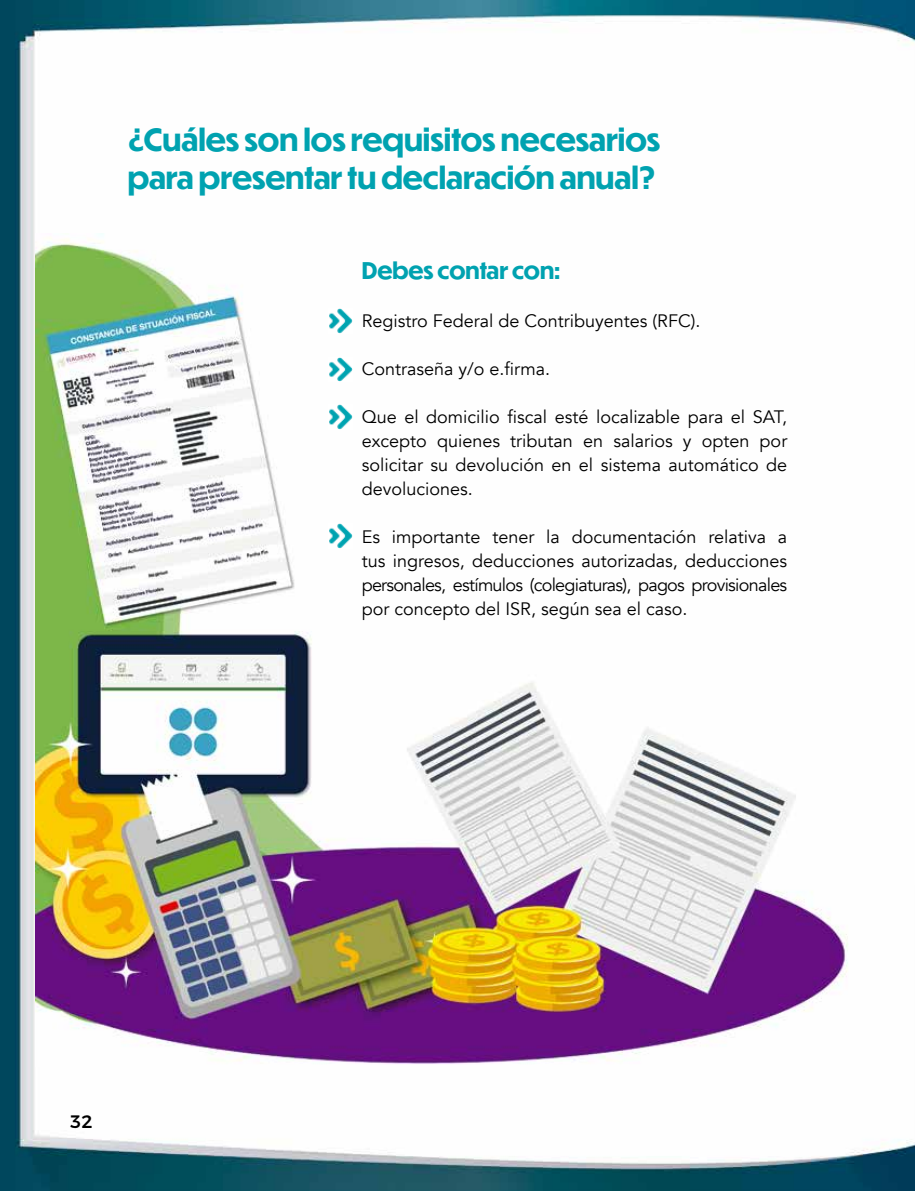
<style>
.page{position:relative;width:915px;height:1191px;background:#fff}
.page>*{position:absolute;margin:0;border:0;box-sizing:border-box;transform-origin:0 0}
.t1{font:700 30px/37.5px "Dunbar Tall";color:#00a2b0}
.t2{font:700 22.5px "Dunbar Tall";color:#00a2b0}
.t3{font:18px/24px "Avenir";color:#000;text-align:justify}
.t4{font:500 18px "Montserrat";color:#000}
</style>
<div class="page">
<img style="left:0;top:0;width:914px;height:1191px">
<img style="left:35px;top:234px;width:827px;height:832px">
<img style="left:328px;top:308px;width:24px;height:25px">
<img style="left:328px;top:357px;width:24px;height:25px">
<img style="left:328px;top:405px;width:24px;height:25px">
<img style="left:328px;top:523px;width:24px;height:25px">
<h1 class="t1" style="left:128px;top:122px;width:534px">¿Cuáles son los requisitos necesarios para presentar tu declaración anual?</h1>
<p class="t2" style="left:361px;top:259px;width:200px">Debes contar con:</p>
<p class="t3" style="left:361px;top:309px;width:340px">Registro Federal de Contribuyentes (RFC).</p>
<p class="t3" style="left:361px;top:357px;width:190px">Contraseña y/o e.firma.</p>
<p class="t3" style="left:361px;top:405px;width:427px">Que el domicilio fiscal esté localizable para el SAT, excepto quienes tributan en salarios y opten por solicitar su devolución en el sistema automático de devoluciones.</p>
<p class="t3" style="left:361px;top:525px;width:427px">Es importante tener la documentación relativa a tus ingresos, deducciones autorizadas, deducciones personales, estímulos (colegiaturas), pagos provisionales por concepto del ISR, según sea el caso.</p>
<p class="t4" style="left:70px;top:1107px;width:24px">32</p>
</div>
